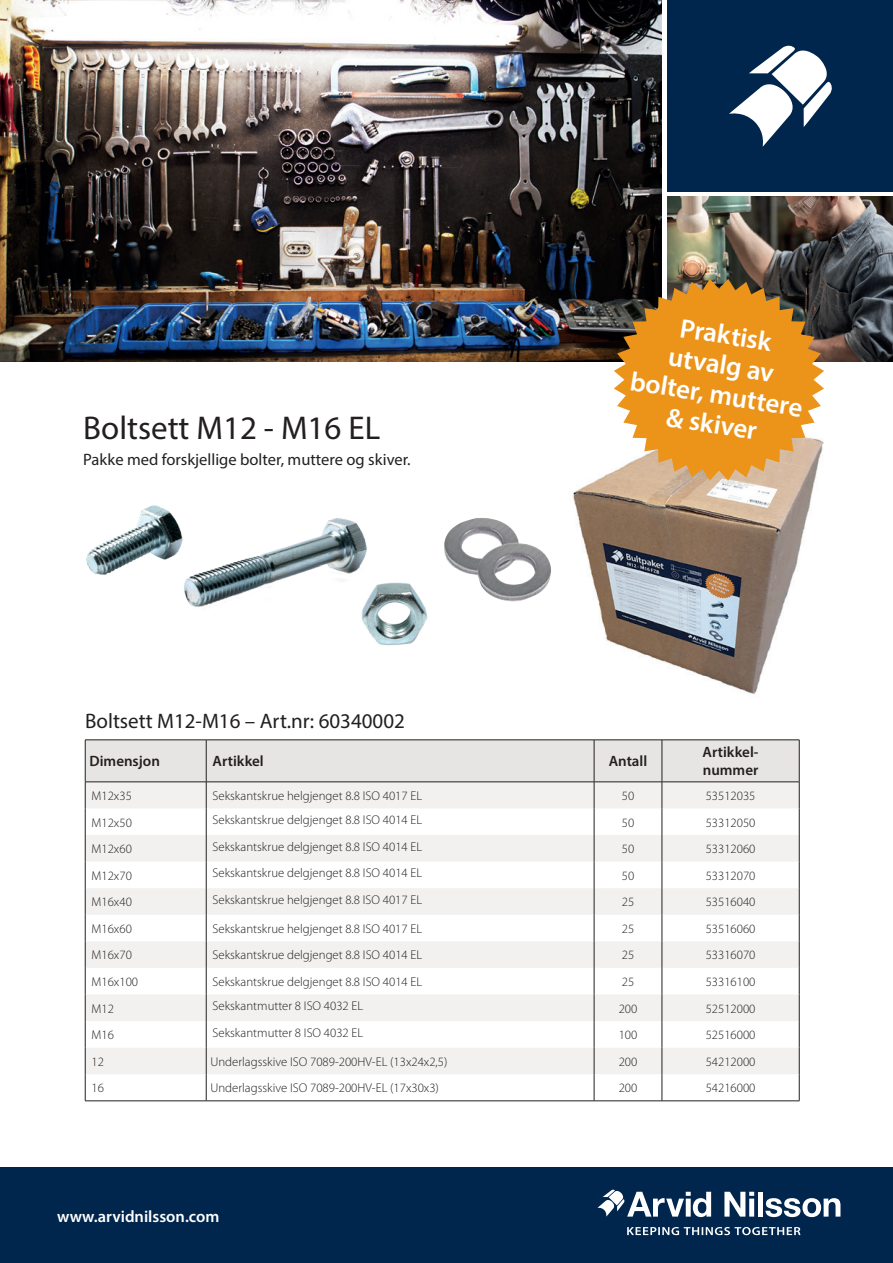
<style>
.page{position:relative;width:893px;height:1263px;background:#fff}
.page>*{position:absolute;margin:0;border:0;box-sizing:border-box;transform-origin:0 0}
.t1{font:33px "Myriad Pro";color:#231f20}
.t2{font:600 27px/30px "Myriad Pro";color:#fff;text-align:center}
.t3{font:21px "Myriad Pro";color:#231f20}
.t4{font:16.5px "Myriad Pro";color:#231f20}
.t5{font:600 16.5px "Myriad Pro";color:#fff}
.t6{font:600 15px/18px "Myriad Pro";color:#231f20}
.t7{font:300 12.75px "Myriad Pro";color:#231f20}
</style>
<div class="page">
<img style="left:573px;top:471px;width:242px;height:223px">
<img style="left:0;top:0;width:662px;height:361px">
<div style="left:0;top:1167px;width:893px;height:96px;background:#01264d"></div>
<svg style="left:724px;top:1192px;width:30px;height:24px"></svg>
<div style="left:758px;top:1192px;width:5px;height:24px;background:#fff"></div>
<svg style="left:765px;top:1198px;width:75px;height:19px"></svg>
<svg style="left:597px;top:1189px;width:114px;height:28px"></svg>
<svg style="left:627px;top:1227px;width:173px;height:8px"></svg>
<img style="left:667px;top:196px;width:226px;height:165px">
<div style="left:667px;top:0;width:226px;height:191px;background:#01264d"></div>
<svg style="left:729px;top:45px;width:103px;height:102px"></svg>
<svg style="left:614px;top:279px;width:210px;height:202px;background:#d09037"></svg>
<img style="left:86px;top:505px;width:90px;height:70px">
<img style="left:444px;top:518px;width:107px;height:84px">
<img style="left:176px;top:518px;width:191px;height:89px">
<img style="left:348px;top:576px;width:80px;height:70px">
<svg style="left:85px;top:741px;width:715px;height:360px"></svg>
<hr style="left:85px;top:740px;width:121px;height:1px;background:#231f20">
<hr style="left:85px;top:740px;width:1px;height:42px;background:#231f20">
<hr style="left:206px;top:740px;width:388px;height:1px;background:#231f20">
<hr style="left:594px;top:740px;width:68px;height:1px;background:#231f20">
<hr style="left:662px;top:740px;width:137px;height:1px;background:#231f20">
<hr style="left:799px;top:740px;width:1px;height:42px;background:#231f20">
<hr style="left:85px;top:782px;width:121px;height:1px;background:#231f20">
<hr style="left:206px;top:782px;width:388px;height:1px;background:#231f20">
<hr style="left:594px;top:782px;width:68px;height:1px;background:#231f20">
<hr style="left:662px;top:782px;width:137px;height:1px;background:#231f20">
<hr style="left:85px;top:1100px;width:121px;height:1px;background:#231f20">
<hr style="left:206px;top:1100px;width:388px;height:1px;background:#231f20">
<hr style="left:594px;top:1100px;width:68px;height:1px;background:#231f20">
<hr style="left:662px;top:1100px;width:137px;height:1px;background:#231f20">
<h1 class="t1" style="left:83px;top:408px;width:298px">Boltsett M12 - M16 EL</h1>
<p class="t4" style="left:83px;top:450px;width:329px">Pakke med forskjellige bolter, muttere og skiver.</p>
<h3 class="t3" style="left:85px;top:708px;width:321px">Boltsett M12-M16 – Art.nr: 60340002</h3>
<h2 class="t2" style="left:642px;top:306px;width:176px;rotate:9deg">Praktisk<br>utvalg av bolter, muttere &amp; skiver</h2>
<p class="t6" style="left:89px;top:752px;width:72px">Dimensjon</p>
<p class="t6" style="left:213px;top:752px;width:53px">Artikkel</p>
<p class="t6" style="left:609px;top:752px;width:40px">Antall</p>
<p class="t6" style="left:703px;top:743px;width:57px">Artikkel&shy;nummer</p>
<p class="t7" style="left:92px;top:789px;width:42px">M12x35</p>
<p class="t7" style="left:213px;top:789px;width:211px">Sekskantskrue helgjenget 8.8 ISO 4017 EL</p>
<p class="t7" style="left:622px;top:789px;width:14px">50</p>
<p class="t7" style="left:706px;top:789px;width:51px">53512035</p>
<p class="t7" style="left:92px;top:815px;width:42px">M12x50</p>
<p class="t7" style="left:213px;top:813px;width:211px">Sekskantskrue delgjenget 8.8 ISO 4014 EL</p>
<p class="t7" style="left:622px;top:815px;width:14px">50</p>
<p class="t7" style="left:706px;top:815px;width:51px">53312050</p>
<p class="t7" style="left:92px;top:842px;width:42px">M12x60</p>
<p class="t7" style="left:213px;top:839px;width:211px">Sekskantskrue delgjenget 8.8 ISO 4014 EL</p>
<p class="t7" style="left:622px;top:842px;width:14px">50</p>
<p class="t7" style="left:706px;top:842px;width:51px">53312060</p>
<p class="t7" style="left:92px;top:868px;width:42px">M12x70</p>
<p class="t7" style="left:213px;top:866px;width:211px">Sekskantskrue delgjenget 8.8 ISO 4014 EL</p>
<p class="t7" style="left:622px;top:868px;width:14px">50</p>
<p class="t7" style="left:706px;top:868px;width:51px">53312070</p>
<p class="t7" style="left:92px;top:895px;width:42px">M16x40</p>
<p class="t7" style="left:213px;top:892px;width:211px">Sekskantskrue helgjenget 8.8 ISO 4017 EL</p>
<p class="t7" style="left:622px;top:895px;width:14px">25</p>
<p class="t7" style="left:706px;top:895px;width:51px">53516040</p>
<p class="t7" style="left:92px;top:921px;width:42px">M16x60</p>
<p class="t7" style="left:213px;top:921px;width:211px">Sekskantskrue helgjenget 8.8 ISO 4017 EL</p>
<p class="t7" style="left:622px;top:921px;width:14px">25</p>
<p class="t7" style="left:706px;top:921px;width:51px">53516060</p>
<p class="t7" style="left:92px;top:948px;width:42px">M16x70</p>
<p class="t7" style="left:213px;top:948px;width:211px">Sekskantskrue delgjenget 8.8 ISO 4014 EL</p>
<p class="t7" style="left:622px;top:948px;width:14px">25</p>
<p class="t7" style="left:706px;top:948px;width:51px">53316070</p>
<p class="t7" style="left:92px;top:975px;width:48px">M16x100</p>
<p class="t7" style="left:213px;top:975px;width:211px">Sekskantskrue delgjenget 8.8 ISO 4014 EL</p>
<p class="t7" style="left:622px;top:975px;width:14px">25</p>
<p class="t7" style="left:706px;top:975px;width:51px">53316100</p>
<p class="t7" style="left:92px;top:1001px;width:24px">M12</p>
<p class="t7" style="left:213px;top:999px;width:152px">Sekskantmutter 8 ISO 4032 EL</p>
<p class="t7" style="left:619px;top:1001px;width:20px">200</p>
<p class="t7" style="left:706px;top:1001px;width:51px">52512000</p>
<p class="t7" style="left:92px;top:1028px;width:24px">M16</p>
<p class="t7" style="left:213px;top:1025px;width:152px">Sekskantmutter 8 ISO 4032 EL</p>
<p class="t7" style="left:619px;top:1028px;width:20px">100</p>
<p class="t7" style="left:706px;top:1028px;width:51px">52516000</p>
<p class="t7" style="left:92px;top:1054px;width:14px">12</p>
<p class="t7" style="left:210px;top:1054px;width:238px">Underlagsskive ISO 7089-200HV-EL (13x24x2,5)</p>
<p class="t7" style="left:619px;top:1054px;width:20px">200</p>
<p class="t7" style="left:706px;top:1054px;width:51px">54212000</p>
<p class="t7" style="left:92px;top:1081px;width:14px">16</p>
<p class="t7" style="left:210px;top:1081px;width:230px">Underlagsskive ISO 7089-200HV-EL (17x30x3)</p>
<p class="t7" style="left:619px;top:1081px;width:20px">200</p>
<p class="t7" style="left:706px;top:1081px;width:51px">54216000</p>
<p class="t5" style="left:57px;top:1206px;width:164px">www.arvidnilsson.com</p>
</div>
